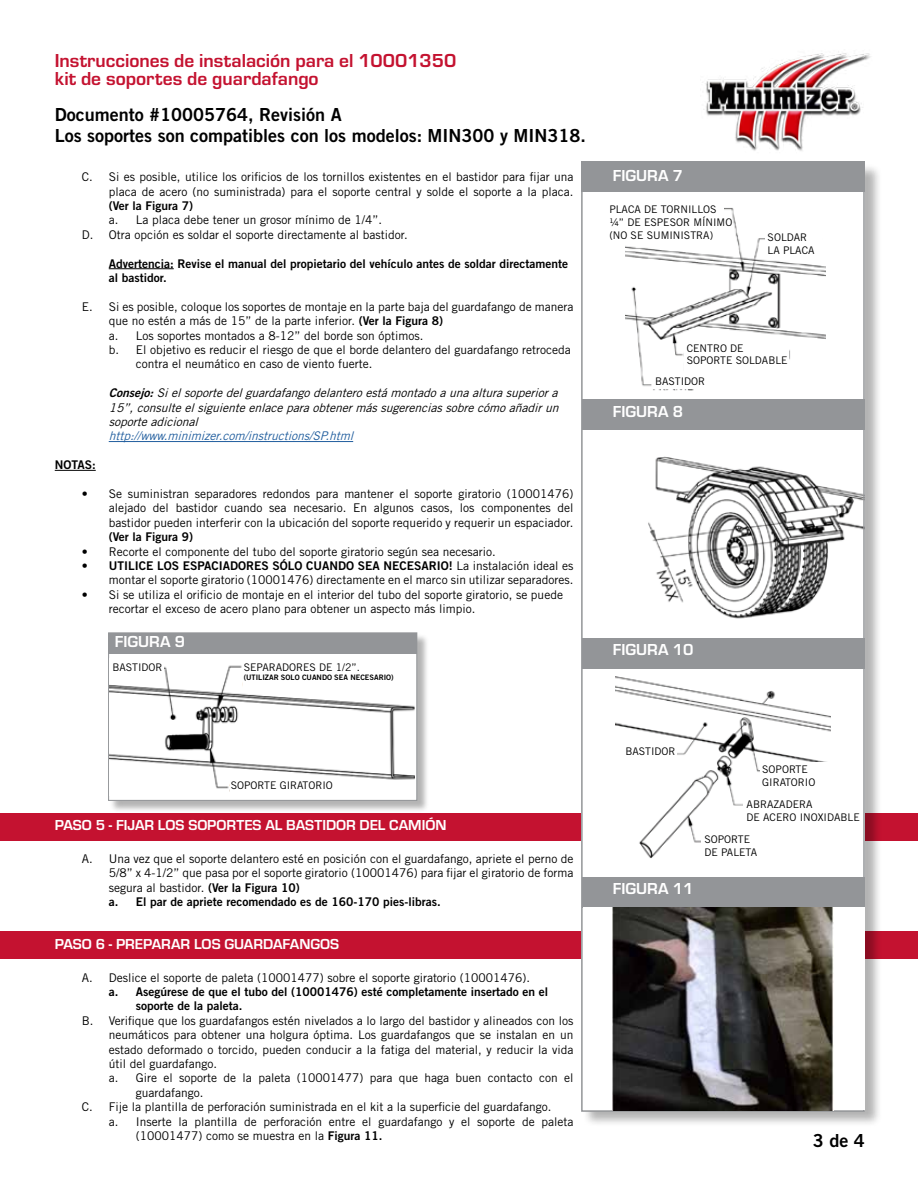
<style>
.page{position:relative;width:918px;height:1188px;background:#fff}
.page>*{position:absolute;margin:0;border:0;box-sizing:border-box;transform-origin:0 0}
.t1{font:700 19.5px/18px "Eurostile";color:#c41230}
.t2{font:18px/21.6px "Trade Gothic LT Std Bd 2";color:#000}
.t3{font:700 16.5px "Eurostile";color:#fff}
.t4{font:700 15px "Eurostile";color:#fff}
.t5{font:12px/14.4px "Trade Gothic LT Std";color:#000;text-align:justify}
.t6{font:12px/14.4px "Trade Gothic LT Std Bd 2";color:#000}
.t7{font:italic 12px/14.4px "Trade Gothic LT Std";color:#000;text-align:justify}
.t8{font:italic 12px "Trade Gothic LT Std";color:#215e9e}
.t9{font:10.5px/12.6px "Trade Gothic LT Std";color:#000}
.t10{font:7.5px "Trade Gothic LT Std Bd 2";color:#000}
.s1{font-family:"Trade Gothic LT Std Bd 2"}
.s2{font-family:"Trade Gothic LT Std"}
</style>
<div class="page">
<div style="left:0;top:931px;width:918px;height:28px;background:#c41230"></div>
<div style="left:0;top:813px;width:918px;height:27px;background:#c41230"></div>
<hr style="left:109px;top:268px;width:65px;height:1px;background:#000">
<hr style="left:109px;top:441px;width:244px;height:1px;background:#215e9e">
<hr style="left:55px;top:470px;width:41px;height:1px;background:#000">
<img style="left:702px;top:51px;width:169px;height:100px">
<div style="left:109px;top:633px;width:321px;height:180px;background:#000;opacity:.3"></div>
<div style="left:108px;top:632px;width:309px;height:169px;background:#fff;border:1px solid #939598"></div>
<div style="left:108px;top:633px;width:309px;height:21px;background:#939598"></div>
<img style="left:110px;top:665px;width:304px;height:127px">
<div style="left:582px;top:163px;width:301px;height:965px;background:#000;opacity:.3"></div>
<div style="left:581px;top:162px;width:284px;height:948px;background:#fff"></div>
<img style="left:648px;top:456px;width:214px;height:163px">
<div style="left:581px;top:162px;width:284px;height:30px;background:#939598"></div>
<div style="left:582px;top:400px;width:283px;height:30px;background:#939598"></div>
<div style="left:582px;top:638px;width:283px;height:30px;background:#939598"></div>
<div style="left:582px;top:877px;width:283px;height:30px;background:#939598"></div>
<div style="left:581px;top:161px;width:284px;height:951px;border:2px solid #939598"></div>
<img style="left:615px;top:677px;width:216px;height:181px">
<div style="left:583px;top:907px;width:282px;height:203px;background:#fff"></div>
<img style="left:613px;top:907px;width:221px;height:203px">
<img style="left:625px;top:208px;width:200px;height:183px">
<div style="left:629px;top:198px;width:95px;height:47px;background:#fff"></div>
<div style="left:765px;top:225px;width:57px;height:33px;background:#fff"></div>
<div style="left:684px;top:341px;width:104px;height:34px;background:#fff"></div>
<div style="left:653px;top:375px;width:104px;height:14px;background:#fff"></div>
<div style="left:113px;top:662px;width:51px;height:14px;background:#fff"></div>
<div style="left:243px;top:662px;width:169px;height:29px;background:#fff"></div>
<div style="left:230px;top:778px;width:101px;height:16px;background:#fff"></div>
<div style="left:630px;top:746px;width:47px;height:14px;background:#fff"></div>
<div style="left:761px;top:762px;width:70px;height:29px;background:#fff"></div>
<div style="left:702px;top:833px;width:64px;height:28px;background:#fff"></div>
<div style="left:743px;top:797px;width:64px;height:28px;background:#fff"></div>
<h1 class="t1" style="left:55px;top:50px;width:403px">Instrucciones de instalación para el 10001350 kit de soportes de guardafango</h1>
<h2 class="t2" style="left:55px;top:103px;width:533px">Documento #10005764, Revisión A<br>Los soportes son compatibles con los modelos: MIN300 y MIN318.</h2>
<p class="t5" style="left:82px;top:170px;width:493px;text-align:right">C. Si es posible, utilice los orificios de los tornillos existentes en el bastidor para fijar una placa de acero (no suministrada) para el soporte central y solde el soporte a la placa.</p>
<p class="t6" style="left:109px;top:198px;width:86px">(Ver la Figura 7)</p>
<p class="t5" style="left:82px;top:213px;width:327px;text-align:center">a. La placa debe tener un grosor mínimo de 1/4”.<br>D. Otra opción es soldar el soporte directamente al bastidor.</p>
<p class="t6" style="left:109px;top:256px;width:461px">Advertencia: Revise el manual del propietario del vehículo antes de soldar directamente al bastidor.</p>
<p class="t5" style="left:82px;top:299px;width:493px">E. Si es posible, coloque los soportes de montaje en la parte baja del guardafango de manera</p>
<p class="t5" style="left:109px;top:314px;width:336px">que no estén a más de 15” de la parte inferior. <span class="s1">(Ver la Figura 8)</span></p>
<p class="t5" style="left:109px;top:328px;width:316px">a. Los soportes montados a 8-12” del borde son óptimos.</p>
<p class="t5" style="left:109px;top:342px;width:463px">b. El objetivo es reducir el riesgo de que el borde delantero del guardafango retroceda</p>
<p class="t5" style="left:136px;top:357px;width:238px">contra el neumático en caso de viento fuerte.</p>
<p class="t7" style="left:109px;top:386px;width:455px"><span class="s1">Consejo:</span>Sielsoportedelguardafangodelanteroestámontadoaunaalturasuperiora 15”,consulteelsiguienteenlaceparaobtenermássugerenciassobrecómoañadirun soporteadicional</p>
<p class="t8" style="left:109px;top:429px;width:250px">http://www.minimizer.com/instructions/SP.html</p>
<p class="t6" style="left:55px;top:457px;width:43px">NOTAS:</p>
<p class="t5" style="left:109px;top:486px;width:466px;text-indent:-27px">• Se suministran separadores redondos para mantener el soporte giratorio (10001476) alejado del bastidor cuando sea necesario. En algunos casos, los componentes del bastidor pueden interferir con la ubicación del soporte requerido y requerir un espaciador.</p>
<p class="t6" style="left:109px;top:529px;width:86px">(Ver la Figura 9)</p>
<p class="t5" style="left:82px;top:544px;width:415px">• Recorte el componente del tubo del soporte giratorio según sea necesario.</p>
<p class="t6" style="left:82px;top:558px;width:493px">• UTILICE LOS ESPACIADORES SÓLO CUANDO SEA NECESARIO! <span class="s2">La instalación ideal es</span></p>
<p class="t5" style="left:109px;top:573px;width:466px">montar el soporte giratorio (10001476) directamente en el marco sin utilizar separadores.</p>
<p class="t5" style="left:109px;top:587px;width:456px;text-indent:-27px">• Si se utiliza el orificio de montaje en el interior del tubo del soporte giratorio, se puede recortar el exceso de acero plano para obtener un aspecto más limpio.</p>
<h3 class="t3" style="left:115px;top:630px;width:72px">FIGURA 9</h3>
<p class="t9" style="left:112px;top:661px;width:52px">BASTIDOR</p>
<p class="t9" style="left:244px;top:661px;width:118px">SEPARADORES DE 1/2”.</p>
<p class="t10" style="left:244px;top:673px;width:151px">(UTILIZAR SOLO CUANDO SEA NECESARIO)</p>
<h3 class="t3" style="left:613px;top:163px;width:72px">FIGURA 7</h3>
<p class="t9" style="left:609px;top:203px;width:125px">PLACA DE TORNILLOS ¼” DE ESPESOR MÍNIMO (NO SE SUMINISTRA)</p>
<p class="t9" style="left:768px;top:231px;width:48px">SOLDAR<br>LA PLACA</p>
<p class="t9" style="left:687px;top:342px;width:102px">CENTRO DE<br>SOPORTE SOLDABLE</p>
<p class="t9" style="left:655px;top:375px;width:52px">BASTIDOR</p>
<h3 class="t3" style="left:613px;top:400px;width:72px">FIGURA 8</h3>
<h3 class="t3" style="left:613px;top:638px;width:82px">FIGURA 10</h3>
<p class="t9" style="left:231px;top:779px;width:104px">SOPORTE GIRATORIO</p>
<p class="t4" style="left:55px;top:815px;width:393px">PASO 5 - FIJAR LOS SOPORTES AL BASTIDOR DEL CAMIÓN</p>
<p class="t5" style="left:109px;top:851px;width:466px;text-indent:-27px">A. Una vez que el soporte delantero esté en posición con el guardafango, apriete el perno de 5/8” x 4-1/2” que pasa por el soporte giratorio (10001476) para fijar el giratorio de forma segura al bastidor. <span class="s1">(Ver la Figura 10)</span></p>
<p class="t6" style="left:109px;top:894px;width:333px">a. El par de apriete recomendado es de 160-170 pies-libras.</p>
<p class="t4" style="left:55px;top:933px;width:286px">PASO 6 - PREPARAR LOS GUARDAFANGOS</p>
<p class="t5" style="left:82px;top:970px;width:450px">A. Deslice el soporte de paleta (10001477) sobre el soporte giratorio (10001476).</p>
<p class="t6" style="left:136px;top:984px;width:414px;text-indent:-27px">a. Asegúrese de que el tubo del (10001476) esté completamente insertado en el soporte de la paleta.</p>
<p class="t5" style="left:82px;top:1013px;width:493px">B. Verifique que los guardafangos estén nivelados a lo largo del bastidor y alineados con los</p>
<p class="t5" style="left:109px;top:1028px;width:466px">neumáticos para obtener una holgura óptima. Los guardafangos que se instalan en un</p>
<p class="t5" style="left:109px;top:1042px;width:466px">estado deformado o torcido, pueden conducir a la fatiga del material, y reducir la vida</p>
<p class="t5" style="left:109px;top:1056px;width:110px">útil del guardafango.</p>
<p class="t5" style="left:109px;top:1071px;width:466px">a. Gire el soporte de la paleta (10001477) para que haga buen contacto con el</p>
<p class="t5" style="left:136px;top:1085px;width:69px">guardafango.</p>
<p class="t5" style="left:82px;top:1100px;width:471px">C. Fije la plantilla de perforación suministrada en el kit a la superficie del guardafango.</p>
<p class="t5" style="left:109px;top:1114px;width:466px">a. Inserte la plantilla de perforación entre el guardafango y el soporte de paleta</p>
<p class="t5" style="left:136px;top:1128px;width:248px">(10001477) como se muestra en la <span class="s1">Figura 11.</span></p>
<p class="t9" style="left:625px;top:744px;width:52px">BASTIDOR</p>
<h3 class="t3" style="left:613px;top:877px;width:82px">FIGURA 11</h3>
<p class="t9" style="left:762px;top:763px;width:55px">SOPORTE<br>GIRATORIO</p>
<p class="t9" style="left:747px;top:798px;width:115px">ABRAZADERA<br>DE ACERO INOXIDABLE</p>
<p class="t9" style="left:704px;top:833px;width:54px">SOPORTE<br>DE PALETA</p>
<h2 class="t2" style="left:813px;top:1129px;width:53px">3 de 4</h2>
</div>
